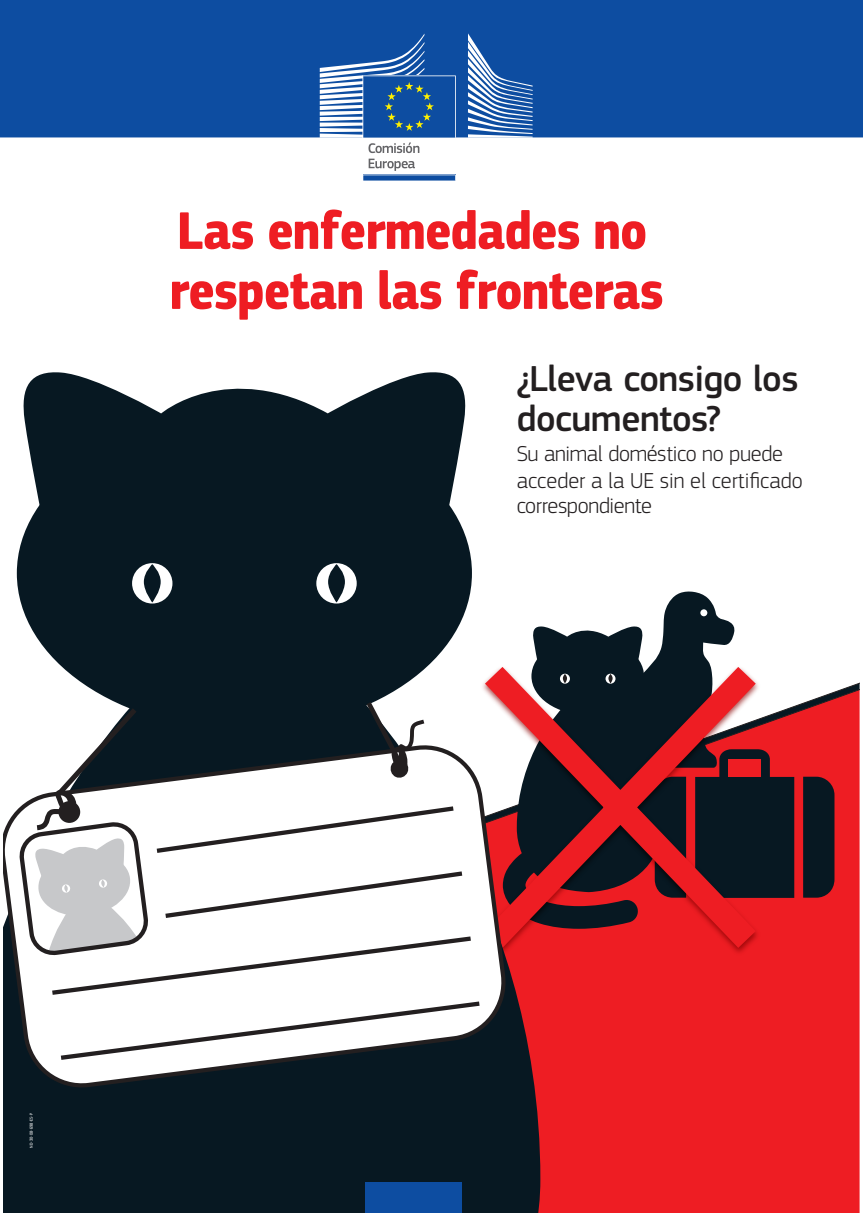
<style>
.page{position:relative;width:863px;height:1213px;background:#fff}
.page>*{position:absolute;margin:0;border:0;box-sizing:border-box;transform-origin:0 0}
.t1{font:700 55px/60px "EC Square Sans Cond Pro";color:#ee1d23}
.t2{font:500 37.5px/40px "EC Square Sans Pro";letter-spacing:-.015em;color:#231f20}
.t3{font:300 22.5px/27px "EC Square Sans Pro";letter-spacing:-.015em;color:#231f20}
.t4{font:4.5px "EC Square Sans Cond Pro";letter-spacing:.005em;color:#fff}
</style>
<div class="page">
<div style="left:540px;top:994px;width:319px;height:219px;background:#ee1d23"></div>
<svg style="left:61px;top:666px;width:798px;height:328px;background:#ec3f44"></svg>
<div style="left:679px;top:777px;width:130px;height:120px;background:#ee1d23"></div>
<svg style="left:803px;top:777px;width:31px;height:121px;background:#101822"></svg>
<svg style="left:533px;top:591px;width:261px;height:338px"></svg>
<svg style="left:459px;top:641px;width:322px;height:333px;background:#7e3138"></svg>
<svg style="left:23px;top:372px;width:443px;height:135px;fill:#071822"></svg>
<div style="left:17px;top:417px;width:455px;height:313px;background:#071822;border-radius:50%"></div>
<div style="left:132px;top:563px;width:40px;height:41px;background:#fff;border-radius:50%"></div>
<div style="left:316px;top:563px;width:41px;height:41px;background:#fff;border-radius:50%"></div>
<svg style="left:3px;top:700px;width:537px;height:513px;background:#272730"></svg>
<svg style="left:144px;top:564px;width:17px;height:38px"></svg>
<svg style="left:328px;top:564px;width:17px;height:38px"></svg>
<svg style="left:3px;top:739px;width:505px;height:355px"></svg>
<svg style="left:48px;top:804px;width:436px;height:259px"></svg>
<svg style="left:20px;top:703px;width:127px;height:256px"></svg>
<svg style="left:362px;top:665px;width:67px;height:114px"></svg>
<div style="left:0;top:0;width:863px;height:138px;background:#0d4da1"></div>
<div style="left:365px;top:1183px;width:96px;height:30px;background:#0d4da1"></div>
<svg style="left:468px;top:33px;width:65px;height:105px"></svg>
<svg style="left:320px;top:34px;width:136px;height:147px"></svg>
<h1 class="t1" style="left:169px;top:202px;width:495px">Las enfermedades no respetan las fronteras</h1>
<h2 class="t2" style="left:517px;top:359px;width:283px">¿Lleva consigo los documentos?</h2>
<p class="t3" style="left:517px;top:440px;width:287px">Su animal doméstico no puede acceder a la UE sin el certificado</p>
<p class="t3" style="left:517px;top:492px;width:137px">correspondiente</p>
<p class="t4" style="left:29px;top:1148px;width:36px;rotate:-90deg">ND-30-08-698-ES-P</p>
</div>
